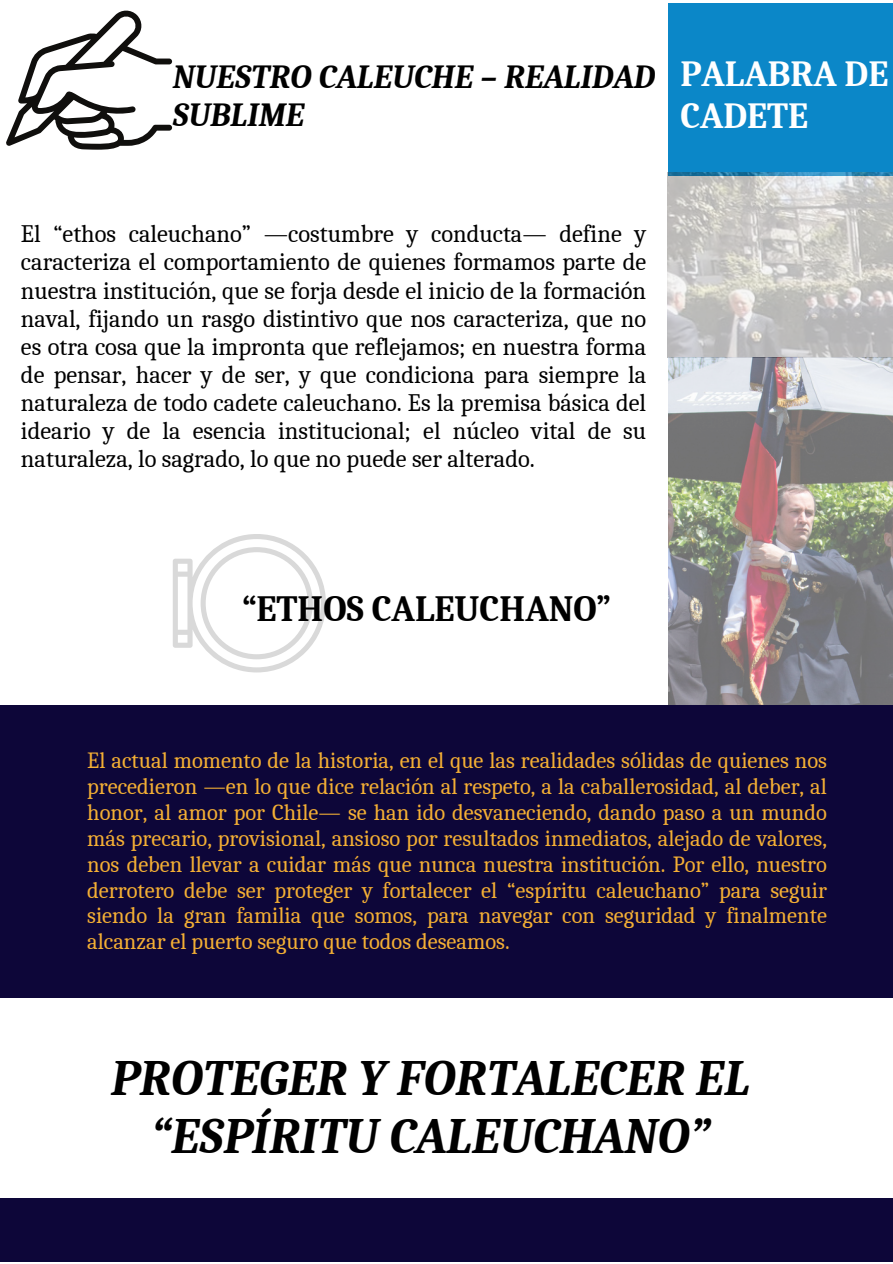
<style>
.page{position:relative;width:893px;height:1264px;background:#fff}
.page>*{position:absolute;margin:0;border:0;box-sizing:border-box;transform-origin:0 0}
.t1{font:italic 700 49.5px/57.3px "Caladea";color:#000;text-align:center}
.t2{font:700 36px "Caladea";color:#000}
.t3{font:700 35.85px/41.5px "Caladea";color:#fff}
.t4{font:italic 700 32.85px/38.2px "Caladea";color:#000}
.t5{font:24.45px/28px "Caladea";color:#000;text-align:justify}
.t6{font:22.5px/25.8px "Caladea";color:#f4af34;text-align:justify}
</style>
<div class="page">
<div style="left:0;top:1198px;width:892px;height:63px;background:#0d0639"></div>
<div style="left:667px;top:3px;width:225px;height:172px;background:#0b87c8"></div>
<svg style="left:6px;top:10px;width:166px;height:140px"></svg>
<div style="left:0;top:705px;width:892px;height:292px;background:#0d0639"></div>
<img style="left:667px;top:173px;width:225px;height:532px">
<svg style="left:173px;top:534px;width:153px;height:138px"></svg>
<p class="t4" style="left:173px;top:58px;width:484px">NUESTRO CALEUCHE – REALIDAD<br>SUBLIME</p>
<p class="t3" style="left:680px;top:53px;width:209px">PALABRA DE<br>CADETE</p>
<p class="t5" style="left:21px;top:220px;width:626px">El “ethos caleuchano” —costumbre y conducta— define y caracteriza el comportamiento de quienes formamos parte de nuestra institución, que se forja desde el inicio de la formación naval, fijando un rasgo distintivo que nos caracteriza, que no es otra cosa que la impronta que reflejamos; en nuestra forma de pensar, hacer y de ser, y que condiciona para siempre la naturaleza de todo cadete caleuchano. Es la premisa básica del ideario y de la esencia institucional; el núcleo vital de su naturaleza, lo sagrado, lo que no puede ser alterado.</p>
<p class="t2" style="left:242px;top:589px;width:370px">“ETHOS CALEUCHANO”</p>
<p class="t6" style="left:87px;top:748px;width:741px">El actual momento de la historia, en el que las realidades sólidas de quienes nos precedieron —en lo que dice relación al respeto, a la caballerosidad, al deber, al honor, al amor por Chile— se han ido desvaneciendo, dando paso a un mundo más precario, provisional, ansioso por resultados inmediatos, alejado de valores, nos deben llevar a cuidar más que nunca nuestra institución. Por ello, nuestro derrotero debe ser proteger y fortalecer el “espíritu caleuchano” para seguir siendo la gran familia que somos, para navegar con seguridad y finalmente alcanzar el puerto seguro que todos deseamos.</p>
<p class="t1" style="left:111px;top:1050px;width:640px">PROTEGER Y FORTALECER EL “ESPÍRITU CALEUCHANO”</p>
</div>
